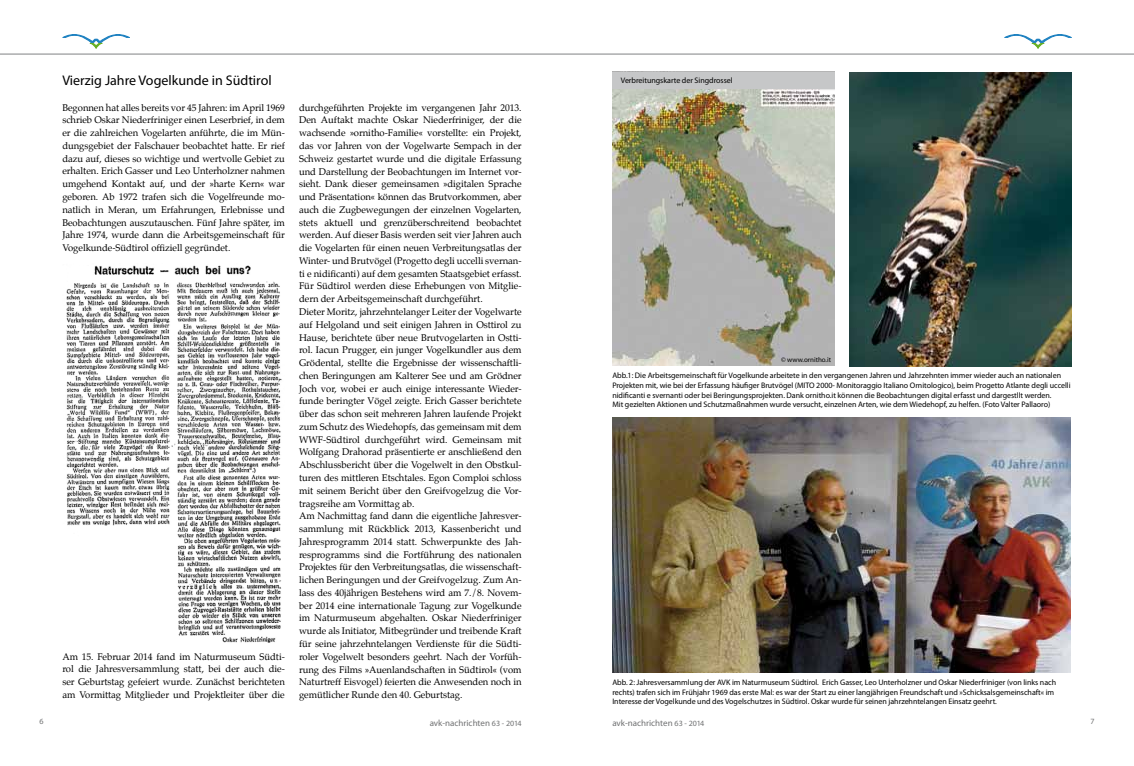
<style>
.page{position:relative;width:1134px;height:766px;background:#fff}
.page>*{position:absolute;margin:0;border:0;box-sizing:border-box;transform-origin:0 0}
.t1{font:14px "Myriad Pro";color:#000}
.t2{font:9.5px/12.8px "Palatino";letter-spacing:-.005em;color:#000;text-align:justify}
.t3{font:9px "Myriad Pro";color:#707172}
.t4{font:8px/9.6px "Myriad Pro";letter-spacing:-.005em;color:#000}
.t5{font:8px "Myriad Pro";color:#707172}
.t6{font:7px "Myriad Pro";color:#000}
.s1{font-family:"Myriad Pro"}
.s2{font-size:8px}
</style>
<div class="page">
<svg style="left:63px;top:35px;width:67px;height:13px"></svg>
<svg style="left:1004px;top:35px;width:67px;height:13px"></svg>
<hr style="left:0;top:54px;width:1134px;height:1px;background:#a9aaac">
<img style="left:612px;top:417px;width:459px;height:255px">
<img style="left:66px;top:265px;width:216px;height:378px">
<img style="left:612px;top:88px;width:223px;height:278px">
<img style="left:849px;top:72px;width:222px;height:294px">
<div style="left:612px;top:72px;width:223px;height:16px;background:#c6c7c8"></div>
<h1 class="t1" style="left:62px;top:72px;width:211px">Vierzig Jahre Vogelkunde in Südtirol</h1>
<p class="t2" style="left:62px;top:101px;width:224px">Begonnen hat alles bereits vor 45 Jahren: im April 1969 schrieb Oskar Niederfriniger einen Leserbrief, in dem er die zahlreichen Vogelarten anführte, die im Mün&shy;dungsgebiet der Falschauer beobachtet hatte. Er rief dazu auf, dieses so wichtige und wertvolle Gebiet zu erhalten. Erich Gasser und Leo Unterholzner nahmen umgehend Kontakt auf, und der <span class="s1">»</span>harte Kern<span class="s1">«</span> war geboren. Ab 1972 trafen sich die Vogelfreunde mo&shy;natlich in Meran, um Erfahrungen, Erlebnisse und Beobachtungen auszutauschen. Fünf Jahre später, im Jahre 1974, wurde dann die Arbeitsgemeinschaft für Vogelkunde-Südtirol offiziell gegründet.</p>
<p class="t2" style="left:62px;top:649px;width:224px">Am 15. Februar 2014 fand im Naturmuseum Südti&shy;rol die Jahresversammlung statt, bei der auch die&shy;ser Geburtstag gefeiert wurde. Zunächst berichteten am Vormittag Mitglieder und Projektleiter über die</p>
<p class="t2" style="left:299px;top:101px;width:224px;text-align:left">durchgeführten Projekte im vergangenen Jahr 2013.<br>Den Auftakt machte Oskar Niederfriniger, der die wachsende <span class="s1">»</span>ornitho-Familie<span class="s1">«</span> vorstellte: ein Projekt, das vor Jahren von der Vogelwarte Sempach in der Schweiz gestartet wurde und die digitale Erfassung und Darstellung der Beobachtungen im Internet vor&shy;sieht. Dank dieser gemeinsamen <span class="s1">»</span>digitalen Sprache und Präsentation<span class="s1">«</span> können das Brutvorkommen, aber auch die Zugbewegungen der einzelnen Vogelarten, stets aktuell und grenzüberschreitend beobachtet werden. Auf dieser Basis werden seit vier Jahren auch die Vogelarten für einen neuen Verbreitungsatlas der Winter- und Brutvögel (Progetto degli uccelli svernan&shy;ti e nidificanti) auf dem gesamten Staatsgebiet erfasst.<br>Für Südtirol werden diese Erhebungen von Mitglie&shy;dern der Arbeitsgemeinschaft durchgeführt.<br>Dieter Moritz, jahrzehntelanger Leiter der Vogelwarte auf Helgoland und seit einigen Jahren in Osttirol zu Hause, berichtete über neue Brutvogelarten in Ostti&shy;rol. Iacun Prugger, ein junger Vogelkundler aus dem Grödental, stellte die Ergebnisse der wissenschaftli&shy;chen Beringungen am Kalterer See und am Grödner Joch vor, wobei er auch einige interessante Wieder&shy;funde beringter Vögel zeigte. Erich Gasser berichtete über das schon seit mehreren Jahren laufende Projekt zum Schutz des Wiedehopfs, das gemeinsam mit dem WWF-Südtirol durchgeführt wird. Gemeinsam mit Wolfgang Drahorad präsentierte er anschließend den Abschlussbericht über die Vogelwelt in den Obstkul&shy;turen des mittleren Etschtales. Egon Comploi schloss mit seinem Bericht über den Greifvogelzug die Vor&shy;tragsreihe am Vormittag ab.<br>Am Nachmittag fand dann die eigentliche Jahresver&shy;sammlung mit Rückblick 2013, Kassenbericht und Jahresprogramm 2014 statt. Schwerpunkte des Jah&shy;resprogramms sind die Fortführung des nationalen Projektes für den Verbreitungsatlas, die wissenschaft&shy;lichen Beringungen und der Greifvogelzug. Zum An&shy;lass des 40jährigen Bestehens wird am 7./8. Novem&shy;ber 2014 eine internationale Tagung zur Vogelkunde im Naturmuseum abgehalten. Oskar Niederfriniger wurde als Initiator, Mitbegründer und treibende Kraft für seine jahrzehntelangen Verdienste für die Südti&shy;roler Vogelwelt besonders geehrt. Nach der Vorfüh&shy;rung des Films <span class="s1">»</span>Auenlandschaften in Südtirol<span class="s1">«</span> (vom Naturtreff Eisvogel) feierten die Anwesenden noch in gemütlicher Runde den 40. Geburtstag.</p>
<p class="t4" style="left:621px;top:76px;width:113px">Verbreitungskarte der Singdrossel</p>
<p class="t6" style="left:781px;top:355px;width:51px">© www.ornitho.it</p>
<p class="t4" style="left:612px;top:370px;width:460px">Abb.1: Die Arbeitsgemeinschaft für Vogelkunde arbeitete in den vergangenen Jahren und Jahrzehnten immer wieder auch an nationalen Projekten mit, wie bei der Erfassung häufiger Brutvögel (MITO 2000- Monitoraggio Italiano Ornitologico), beim Progetto Atlante degli uccelli nidificanti e svernanti oder bei Beringungsprojekten. Dank ornitho.it können die Beobachtungen digital erfasst und dargestllt werden.<br>Mit gezielten Aktionen und Schutzmaßnahmen wurde versucht, einzelnen Arten, wie dem Wiedehopf, zu helfen. (Foto Valter Pallaoro)</p>
<p class="t4" style="left:612px;top:677px;width:445px">Abb. 2: Jahresversammlung der AVK im Naturmuseum Südtirol. Erich Gasser, Leo Unterholzner und Oskar Niederfriniger (von links nach rechts) trafen sich im Frühjahr 1969 das erste Mal: es war der Start zu einer langjährigen Freundschaft und »Schicksalsgemeinschaft« im<br>Interesse der Vogelkunde und des Vogelschutzes in Südtirol. Oskar wurde für seinen jahrzehntelangen Einsatz geehrt.</p>
<p class="t5" style="left:40px;top:716px;width:6px">6</p>
<p class="t3" style="left:430px;top:717px;width:93px">avk-nachrichten <span class="s2">63 - 2014</span></p>
<p class="t3" style="left:612px;top:717px;width:93px">avk-nachrichten <span class="s2">63 - 2014</span></p>
<p class="t5" style="left:1090px;top:716px;width:6px">7</p>
</div>
